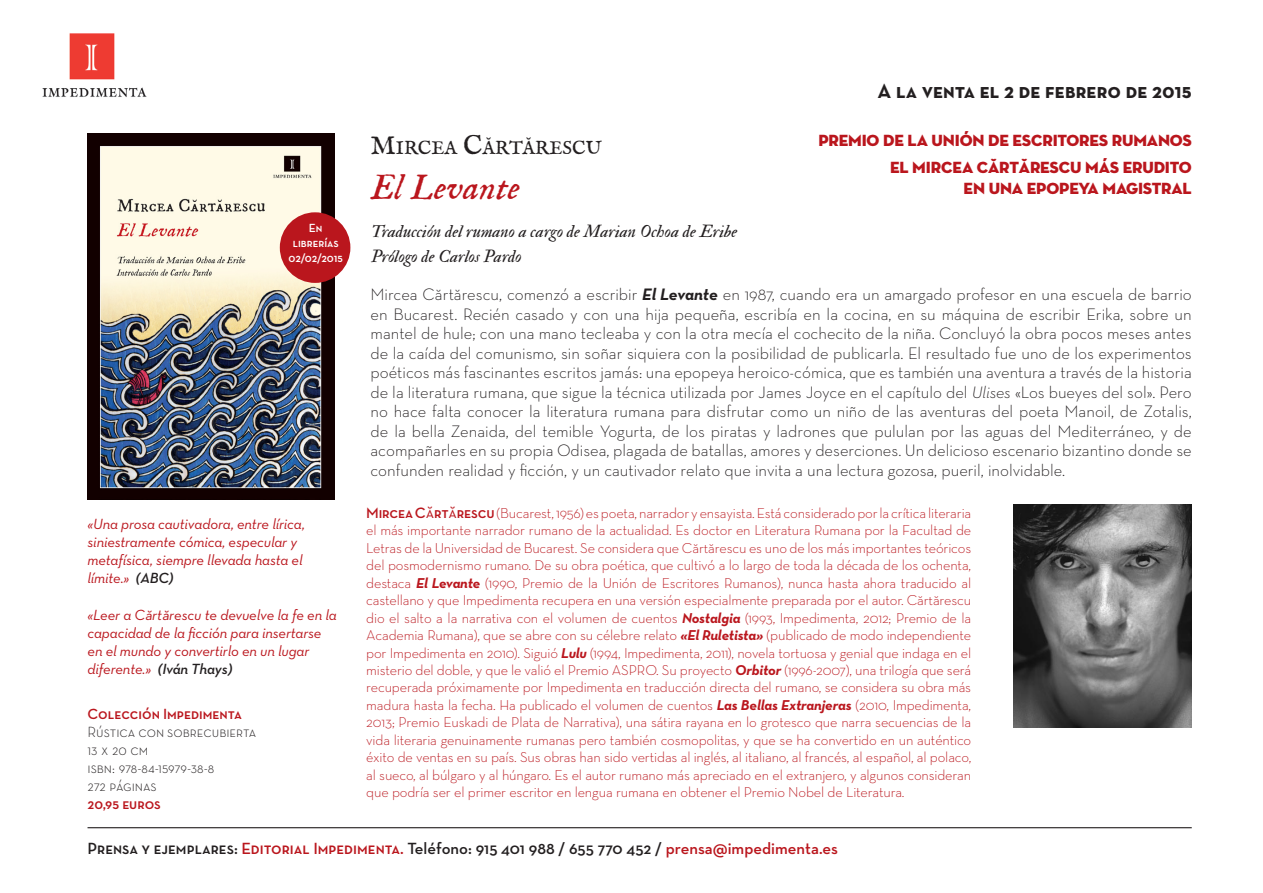
<style>
.page{position:relative;width:1263px;height:893px;background:#fff}
.page>*{position:absolute;margin:0;border:0;box-sizing:border-box;transform-origin:0 0}
.t1{font:36px "IM FELL English Italic";color:#ba161d}
.t2{font:21px "Neutra Text Bold SC";color:#231f20}
.t3{font:18.9px "IM FELL English SC";color:#231f20}
.t4{font:17.25px "IM FELL Double Pica Italic";letter-spacing:.005em;color:#231f20}
.t5{font:300 16.8px/19.5px "Neutra Text";color:#231f20;text-align:justify}
.t6{font:600 16.5px "Neutra Text";color:#231f20}
.t7{font:16.5px "Neutra Disp Titling";letter-spacing:-.01em;color:#ba161d}
.t8{font:15px/18px "Neutra Text Book Italic Alt";letter-spacing:-.01em;color:#ba161d}
.t9{font:15px "Neutra Text Light SC";color:#231f20}
.t10{font:15px "Neutra Text TF Light SC";color:#231f20}
.t11{font:15px "Neutra Text TF Demi SC";color:#ba161d}
.t12{font:15px "Neutra Text Demi SC";color:#ba161d}
.t13{font:300 14.55px/17.4px "Neutra Text";letter-spacing:-.01em;color:#ba161d;text-align:justify}
.t14{font:12px "Neutra Text Demi SC";color:#fff}
.s1{font-family:"Neutra Text Demi Italic Alt";color:#231f20}
.s2{font-family:"Neutraface 2 Text"}
.s3{font-size:27px}
.s4{font-family:"Neutra Text Bold Italic Alt";font-weight:400}
.s5{font-family:"Neutra Text Light Italic Alt";font-weight:400}
.s6{font-family:"Neutra Text Demi SC";font-weight:400;font-size:15.3px}
.s7{font-family:"Neutraface 2 Text";font-weight:400;font-size:16.5px}
.s8{font-weight:700;font-style:italic}
.s9{font-family:"Neutra Text Demi SC";font-weight:400}
.s10{font-family:"Neutra Text Demi SC";font-weight:400;color:#ba161d}
.s11{color:#ba161d}
</style>
<div class="page">
<img style="left:88px;top:134px;width:247px;height:365px">
<img style="left:42px;top:33px;width:105px;height:65px">
<img style="left:1014px;top:505px;width:178px;height:222px">
<hr style="left:88px;top:827px;width:1104px;height:1px;background:#231f20">
<div style="left:280px;top:212px;width:70px;height:71px;background:#ba161d;border-radius:50%"></div>
<p class="t14" style="left:309px;top:221px;width:15px">En</p>
<p class="t14" style="left:293px;top:236px;width:48px">librerías</p>
<p class="t14" style="left:288px;top:251px;width:56px">02/02/2015</p>
<p class="t8" style="left:88px;top:515px;width:219px">«Una prosa cautivadora, entre lírica, siniestramente cómica, especular y metafísica, siempre llevada hasta el límite.» <span class="s1">(ABC)</span></p>
<p class="t8" style="left:88px;top:605px;width:251px">«Leer a C<span class="s2">ă</span>rt<span class="s2">ă</span>rescu te devuelve la fe en la capacidad de la ficción para insertarse</p>
<p class="t8" style="left:88px;top:641px;width:223px">en el mundo y convertirlo en un lugar diferente.» <span class="s1">(Iván Thays)</span></p>
<p class="t11" style="left:88px;top:704px;width:156px">Colección Impedimenta</p>
<p class="t10" style="left:88px;top:722px;width:170px">Rústica con sobrecubierta</p>
<p class="t9" style="left:88px;top:740px;width:62px">13 x 20 cm</p>
<p class="t9" style="left:88px;top:758px;width:128px">isbn: 978-84-15979-38-8</p>
<p class="t9" style="left:88px;top:776px;width:71px">272 páginas</p>
<p class="t12" style="left:88px;top:794px;width:75px">20,95 euros</p>
<p class="t3" style="left:370px;top:137px;width:233px"><span class="s3">M</span>IRCEA <span class="s3">C</span>ĂRTĂRESCU</p>
<p class="t1" style="left:370px;top:166px;width:151px">El Levante</p>
<p class="t4" style="left:371px;top:221px;width:368px">Traducción del rumano a cargo de Marian Ochoa de Eribe</p>
<p class="t4" style="left:371px;top:246px;width:152px">Prólogo de Carlos Pardo</p>
<p class="t2" style="left:877px;top:77px;width:316px">A la venta el 2 de febrero de 2015</p>
<p class="t7" style="left:818px;top:130px;width:375px">PREMIO DE LA UNIÓN DE ESCRITORES RUMANOS</p>
<p class="t7" style="left:890px;top:157px;width:303px">EL MIRCEA CĂRTĂRESCU MÁS ERUDITO</p>
<p class="t7" style="left:964px;top:178px;width:230px">EN UNA EPOPEYA MAGISTRAL</p>
<p class="t5" style="left:370px;top:284px;width:823px">Mircea C<span class="s2">ă</span>rt<span class="s2">ă</span>rescu, comenzó a escribir <span class="s4">El Levante</span> en 1987, cuando era un amargado profesor en una escuela de barrio en Bucarest. Recién casado y con una hija pequeña, escribía en la cocina, en su máquina de escribir Erika, sobre un mantel de hule; con una mano tecleaba y con la otra mecía el cochecito de la niña. Concluyó la obra pocos meses antes de la caída del comunismo, sin soñar siquiera con la posibilidad de publicarla. El resultado fue uno de los experimentos poéticos más fascinantes escritos jamás: una epopeya heroico-cómica, que es también una aventura a través de la historia de la literatura rumana, que sigue la técnica utilizada por James Joyce en el capítulo del <span class="s5">Ulises</span> «Los bueyes del sol». Pero no hace falta conocer la literatura rumana para disfrutar como un niño de las aventuras del poeta Manoil, de Zotalis, de la bella Zenaida, del temible Yogurta, de los piratas y ladrones que pululan por las aguas del Mediterráneo, y de acompañarles en su propia Odisea, plagada de batallas, amores y deserciones. Un delicioso escenario bizantino donde se confunden realidad y ficción, y un cautivador relato que invita a una lectura gozosa, pueril, inolvidable.</p>
<p class="t13" style="left:366px;top:504px;width:607px"><span class="s6">Mircea C</span><span class="s7">ă</span><span class="s6">rt</span><span class="s7">ă</span><span class="s6">rescu</span> (Bucarest, 1956) es poeta, narrador y ensayista. Está considerado por la crítica literaria el más importante narrador rumano de la actualidad. Es doctor en Literatura Rumana por la Facultad de Letras de la Universidad de Bucarest. Se considera que <span class="s2">Cărtărescu</span> es uno de los más importantes teóricos del posmodernismo rumano. De su obra poética, que cultivó a lo largo de toda la década de los ochenta, destaca <span class="s8">El Levante</span> (1990, Premio de la Unión de Escritores Rumanos), nunca hasta ahora traducido al castellano y que Impedimenta recupera en una versión especialmente preparada por el autor. <span class="s2">Cărtărescu </span>dio el salto a la narrativa con el volumen de cuentos <span class="s8">Nostalgia</span> (1993, Impedimenta, 2012; Premio de la Academia Rumana), que se abre con su célebre relato <span class="s8">«El Ruletista»</span> (publicado de modo independiente por Impedimenta en 2010). Siguió <span class="s4">Lulu</span> (1994, Impedimenta, 2011), novela tortuosa y genial que indaga en el misterio del doble, y que le valió el Premio ASPRO. Su proyecto <span class="s4">Orbitor</span> (1996-2007), una trilogía que será recuperada próximamente por Impedimenta en traducción directa del rumano, se considera su obra más madura hasta la fecha. Ha publicado el volumen de cuentos <span class="s4">Las Bellas Extranjeras</span> (2010, Impedimenta, 2013; Premio Euskadi de Plata de Narrativa), una sátira rayana en lo grotesco que narra secuencias de la vida literaria genuinamente rumanas pero también cosmopolitas, y que se ha convertido en un auténtico éxito de ventas en su país. Sus obras han sido vertidas al inglés, al italiano, al francés, al español, al polaco, al sueco, al búlgaro y al húngaro. Es el autor rumano más apreciado en el extranjero, y algunos consideran que podría ser el primer escritor en lengua rumana en obtener el Premio Nobel de Literatura.</p>
<p class="t6" style="left:88px;top:838px;width:752px"><span class="s9">Prensa y ejemplares:</span> <span class="s10">Editorial Impedimenta.</span> Teléfono: 915 401 988 / 655 770 452 / <span class="s11">prensa@impedimenta.es</span></p>
</div>
